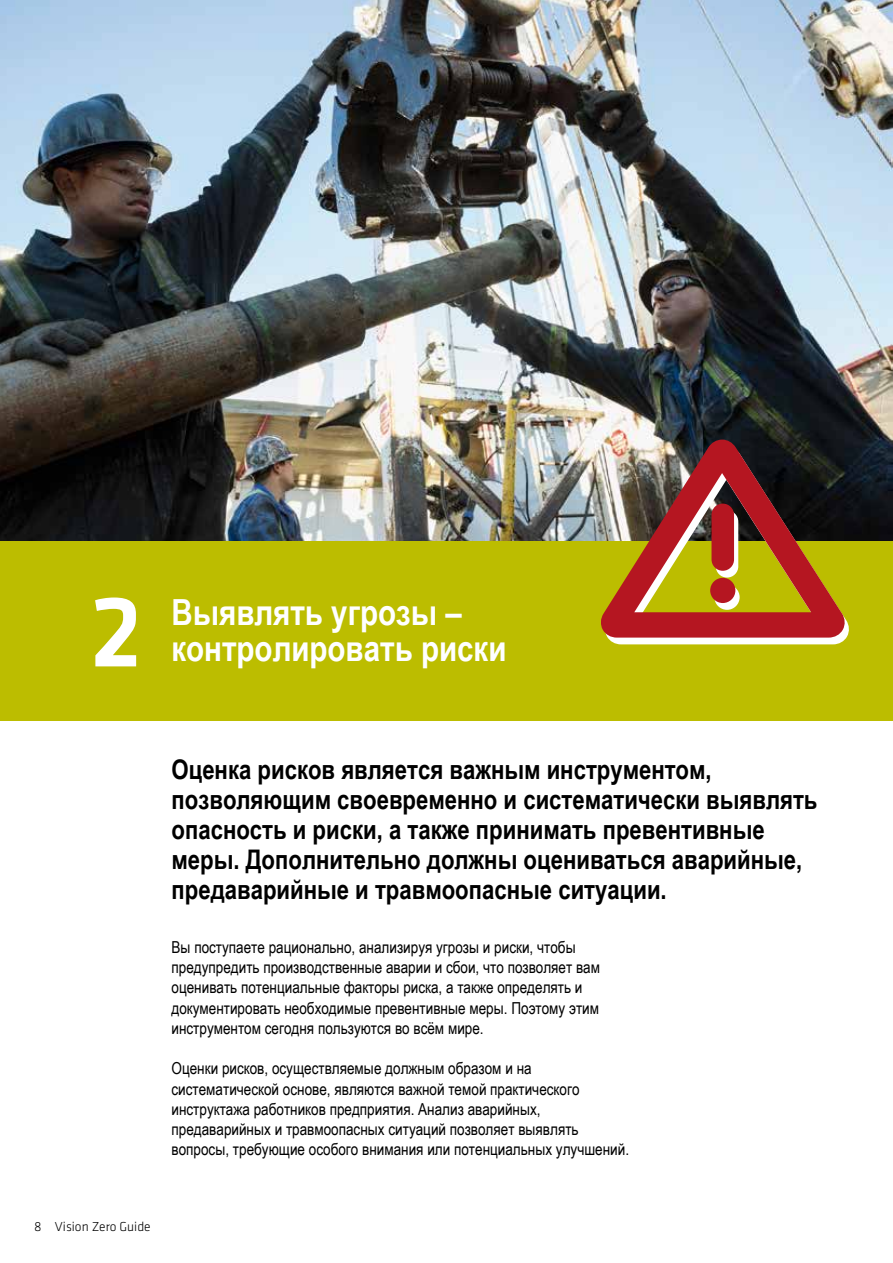
<style>
.page{position:relative;width:893px;height:1263px;background:#fff}
.page>*{position:absolute;margin:0;border:0;box-sizing:border-box;transform-origin:0 0}
.t1{font:500 105px "Klavika";color:#fff}
.t2{font:700 36px/36px "Arial Narrow";color:#fff}
.t3{font:700 27px/30px "Arial Narrow";color:#000}
.t4{font:16.5px/20.2px "Arial Narrow";color:#000}
.t5{font:300 13.5px "Klavika";color:#000}
</style>
<div class="page">
<img style="left:0;top:0;width:893px;height:542px">
<div style="left:0;top:542px;width:893px;height:179px;background:#bcbd00"></div>
<svg style="left:608px;top:446px;width:242px;height:198px;fill:#fff"></svg>
<svg style="left:601px;top:440px;width:244px;height:198px"></svg>
<div style="left:711px;top:504px;width:23px;height:67px;background:#b51621;border-radius:11px"></div>
<div style="left:710px;top:578px;width:25px;height:25px;background:#b51621;border-radius:50%"></div>
<h1 class="t1" style="left:90px;top:560px;width:54px">2</h1>
<h2 class="t2" style="left:171px;top:593px;width:337px">Выявлять угрозы – контролировать риски</h2>
<p class="t3" style="left:171px;top:753px;width:648px">Оценка рисков является важным инструментом, позволяющим своевременно и систематически выявлять опасность и риски, а также принимать превентивные меры. Дополнительно должны оцениваться аварийные, предаварийные и травмоопасные ситуации.</p>
<p class="t4" style="left:171px;top:936px;width:430px">Вы поступаете рационально, анализируя угрозы и риски, чтобы предупредить производственные аварии и сбои, что позволяет вам оценивать потенциальные факторы риска, а также определять и документировать необходимые превентивные меры. Поэтому этим инструментом сегодня пользуются во всём мире.</p>
<p class="t4" style="left:171px;top:1058px;width:459px">Оценки рисков, осуществляемые должным образом и на систематической основе, являются важной темой практического инструктажа работников предприятия. Анализ аварийных, предаварийных и травмоопасных ситуаций позволяет выявлять вопросы, требующие особого внимания или потенциальных улучшений.</p>
<p class="t5" style="left:34px;top:1218px;width:118px">8 Vision Zero Guide</p>
</div>
